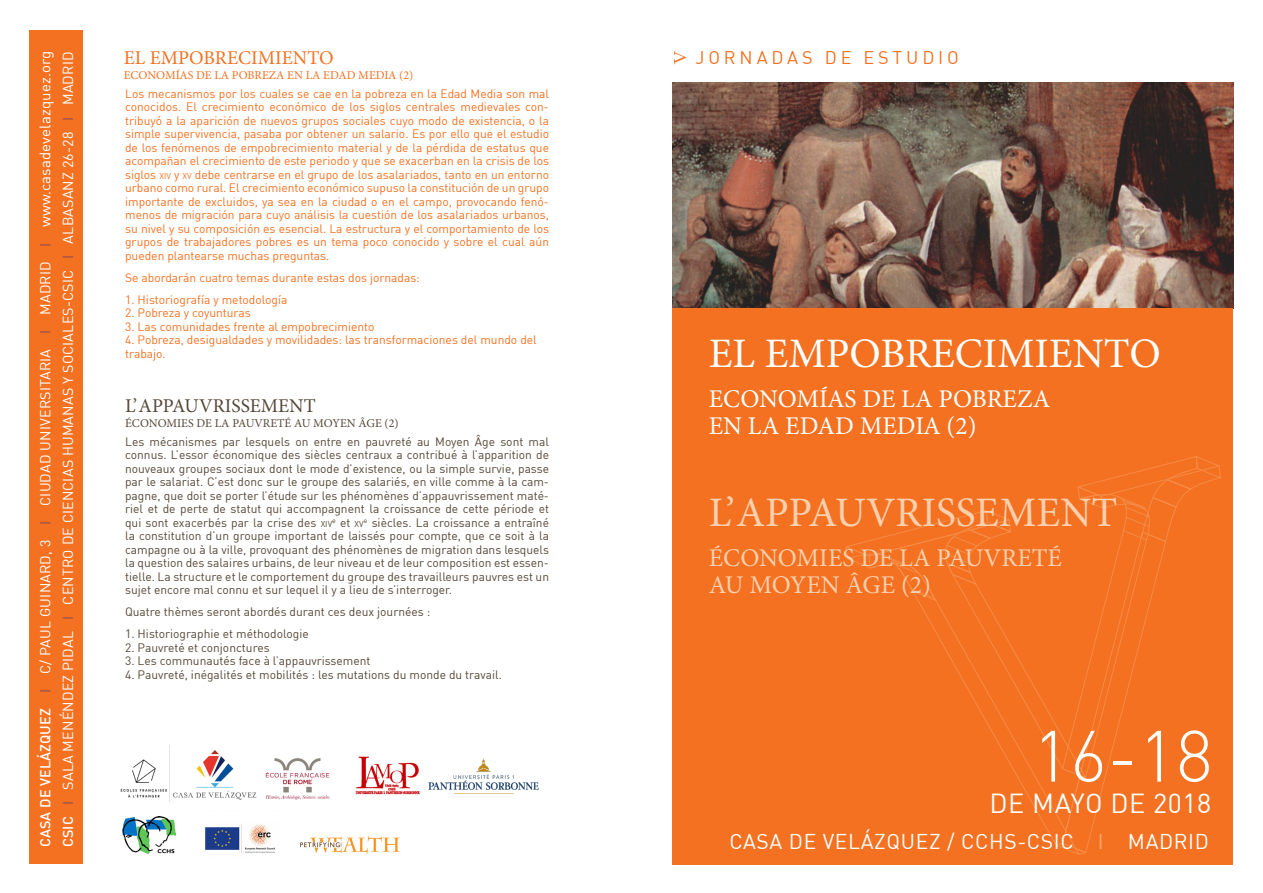
<style>
.page{position:relative;width:1263px;height:893px;background:#fff}
.page>*{position:absolute;margin:0;border:0;box-sizing:border-box;transform-origin:0 0}
.Fecha{font:300 71.4px "DIN";color:#fff}
.t1{font:42px "Minion Pro";color:#fff}
.t2{font:42px "Minion Pro";color:#fcd0ae}
.Fecha-2{font:27px "DIN";letter-spacing:.02em;color:#fff}
.t3{font:25.5px "Minion Pro";color:#fff}
.t4{font:25.5px "Minion Pro";color:#fcd0ae}
.Fecha-3{font:21px "DIN";letter-spacing:.03em;color:#fff}
.t5{font:19.5px "Minion Pro";color:#f37121}
.t6{font:19.5px "Minion Pro";color:#564737}
.Encabezamiento{font:18px "DIN";letter-spacing:.215em;color:#f37121}
.Fecha-4{font:14.25px/22.5px "DIN";letter-spacing:.01em;color:#fff;text-align:right}
.Fecha-5{font:500 14.25px "DIN";letter-spacing:.01em;color:#fff}
.Apertura{font:12px/13.5px "DIN";color:#f37121;text-align:justify}
.Apertura-2{font:12px/13.5px "DIN";color:#564737;text-align:justify}
.t7{font:12px "Minion Pro";color:#f37121}
.t8{font:12px "Minion Pro";color:#564737}
.s1{font-weight:500;color:#ae5446}
.s2{font-size:15px}
.s3{font-weight:500}
.s4{font-size:8.4px}
.s5{color:#f9a56e}
</style>
<div class="page">
<img style="left:672px;top:82px;width:561px;height:226px">
<div style="left:672px;top:308px;width:561px;height:557px;background:#f37121"></div>
<svg style="left:1080px;top:585px;width:75px;height:270px"></svg>
<svg style="left:1058px;top:700px;width:22px;height:155px"></svg>
<svg style="left:909px;top:585px;width:157px;height:261px"></svg>
<svg style="left:845px;top:456px;width:376px;height:129px"></svg>
<div style="left:30px;top:30px;width:53px;height:833px;background:#f37121"></div>
<svg style="left:674px;top:51px;width:12px;height:13px"></svg>
<img style="left:120px;top:745px;width:137px;height:56px">
<img style="left:265px;top:758px;width:65px;height:42px">
<img style="left:355px;top:756px;width:65px;height:39px">
<img style="left:429px;top:758px;width:109px;height:32px">
<img style="left:123px;top:816px;width:52px;height:37px">
<img style="left:205px;top:824px;width:70px;height:29px">
<img style="left:300px;top:836px;width:100px;height:19px">
<p class="Fecha-4" style="left:34px;top:847px;width:798px;rotate:-90deg"><span class="s1">I</span> C/ PAUL GUINARD, 3 <span class="s1">I</span> CIUDAD UNIVERSITARIA <span class="s1">I</span> MADRID <span class="s1">I</span> <span class="s2">www.casadevelazquez.org<br></span><span class="s3">CSIC</span> <span class="s1">I</span> SALA MENÉNDEZ PIDAL <span class="s1">I</span> CENTRO DE CIENCIAS HUMANAS Y SOCIALES-CSIC <span class="s1">I</span> ALBASANZ 26-28 <span class="s1">I</span> MADRID</p>
<p class="Fecha-5" style="left:36px;top:847px;width:141px;rotate:-90deg">CASA DE VELÁZQUEZ</p>
<p class="t5" style="left:124px;top:44px;width:212px">EL EMPOBRECIMIENTO</p>
<p class="t7" style="left:124px;top:67px;width:291px">ECONOMÍAS DE LA POBREZA EN LA EDAD MEDIA (2)</p>
<p class="Apertura" style="left:125px;top:86px;width:425px">Los mecanismos por los cuales se cae en la pobreza en la Edad Media son mal conocidos. El crecimiento económico de los siglos centrales medievales con&shy;tribuyó a la aparición de nuevos grupos sociales cuyo modo de existencia, o la simple supervivencia, pasaba por obtener un salario. Es por ello que el estudio de los fenómenos de empobrecimiento material y de la pérdida de estatus que acompañan el crecimiento de este periodo y que se exacerban en la crisis de los siglos <span class="s4">XIV</span> y <span class="s4">XV</span> debe centrarse en el grupo de los asalariados, tanto en un entorno urbano como rural. El crecimiento económico supuso la constitución de un grupo importante de excluidos, ya sea en la ciudad o en el campo, provocando fenó&shy;menos de migración para cuyo análisis la cuestión de los asalariados urbanos, su nivel y su composición es esencial. La estructura y el comportamiento de los grupos de trabajadores pobres es un tema poco conocido y sobre el cual aún pueden plantearse muchas preguntas.</p>
<p class="Apertura" style="left:125px;top:270px;width:296px">Se abordarán cuatro temas durante estas dos jornadas:</p>
<p class="Apertura" style="left:125px;top:292px;width:164px">1. Historiografía y metodología</p>
<p class="Apertura" style="left:125px;top:306px;width:127px">2. Pobreza y coyunturas</p>
<p class="Apertura" style="left:125px;top:319px;width:251px">3. Las comunidades frente al empobrecimiento</p>
<p class="Apertura" style="left:125px;top:333px;width:413px">4. Pobreza, desigualdades y movilidades: las transformaciones del mundo del trabajo.</p>
<p class="t6" style="left:125px;top:393px;width:192px">L’ APPAUVRISSEMENT</p>
<p class="t8" style="left:125px;top:415px;width:275px">ÉCONOMIES DE LA PAUVRETÉ AU MOYEN ÂGE (2)</p>
<p class="Apertura-2" style="left:125px;top:434px;width:425px">Les mécanismes par lesquels on entre en pauvreté au Moyen Âge sont mal connus. L’essor économique des siècles centraux a contribué à l’apparition de nouveaux groupes sociaux dont le mode d’existence, ou la simple survie, passe par le salariat. C’est donc sur le groupe des salariés, en ville comme à la cam&shy;pagne, que doit se porter l’étude sur les phénomènes d’appauvrissement maté&shy;riel et de perte de statut qui accompagnent la croissance de cette période et qui sont exacerbés par la crise des <span class="s4">XIV</span><sup>e</sup> et <span class="s4">XV</span><sup>e</sup> siècles. La croissance a entraîné la constitution d’un groupe important de laissés pour compte, que ce soit à la campagne ou à la ville, provoquant des phénomènes de migration dans lesquels la question des salaires urbains, de leur niveau et de leur composition est essen&shy;tielle. La structure et le comportement du groupe des travailleurs pauvres est un sujet encore mal connu et sur lequel il y a lieu de s’interroger.</p>
<p class="Apertura-2" style="left:125px;top:605px;width:307px">Quatre thèmes seront abordés durant ces deux journées :</p>
<p class="Apertura-2" style="left:125px;top:627px;width:185px">1. Historiographie et méthodologie</p>
<p class="Apertura-2" style="left:125px;top:640px;width:146px">2. Pauvreté et conjonctures</p>
<p class="Apertura-2" style="left:125px;top:654px;width:247px">3. Les communautés face à l’appauvrissement</p>
<p class="Apertura-2" style="left:125px;top:667px;width:378px">4. Pauvreté, inégalités et mobilités : les mutations du monde du travail.</p>
<p class="Encabezamiento" style="left:695px;top:46px;width:265px">JORNADAS DE ESTUDIO</p>
<p class="t1" style="left:709px;top:325px;width:454px">EL EMPOBRECIMIENTO</p>
<p class="t3" style="left:709px;top:381px;width:343px">ECONOMÍAS DE LA POBREZA</p>
<p class="t3" style="left:709px;top:408px;width:269px">EN LA EDAD MEDIA (2)</p>
<p class="t2" style="left:709px;top:484px;width:410px">L’ APPAUVRISSEMENT</p>
<p class="t4" style="left:709px;top:540px;width:355px">ÉCONOMIES DE LA PAUVRETÉ</p>
<p class="t4" style="left:709px;top:567px;width:224px">AU MOYEN ÂGE (2)</p>
<p class="Fecha" style="left:1033px;top:712px;width:181px">16-18</p>
<p class="Fecha-2" style="left:989px;top:787px;width:223px">DE MAYO DE 2018</p>
<p class="Fecha-3" style="left:729px;top:828px;width:481px">CASA DE VELÁZQUEZ / CCHS-CSIC <span class="s5">I</span> MADRID</p>
</div>
